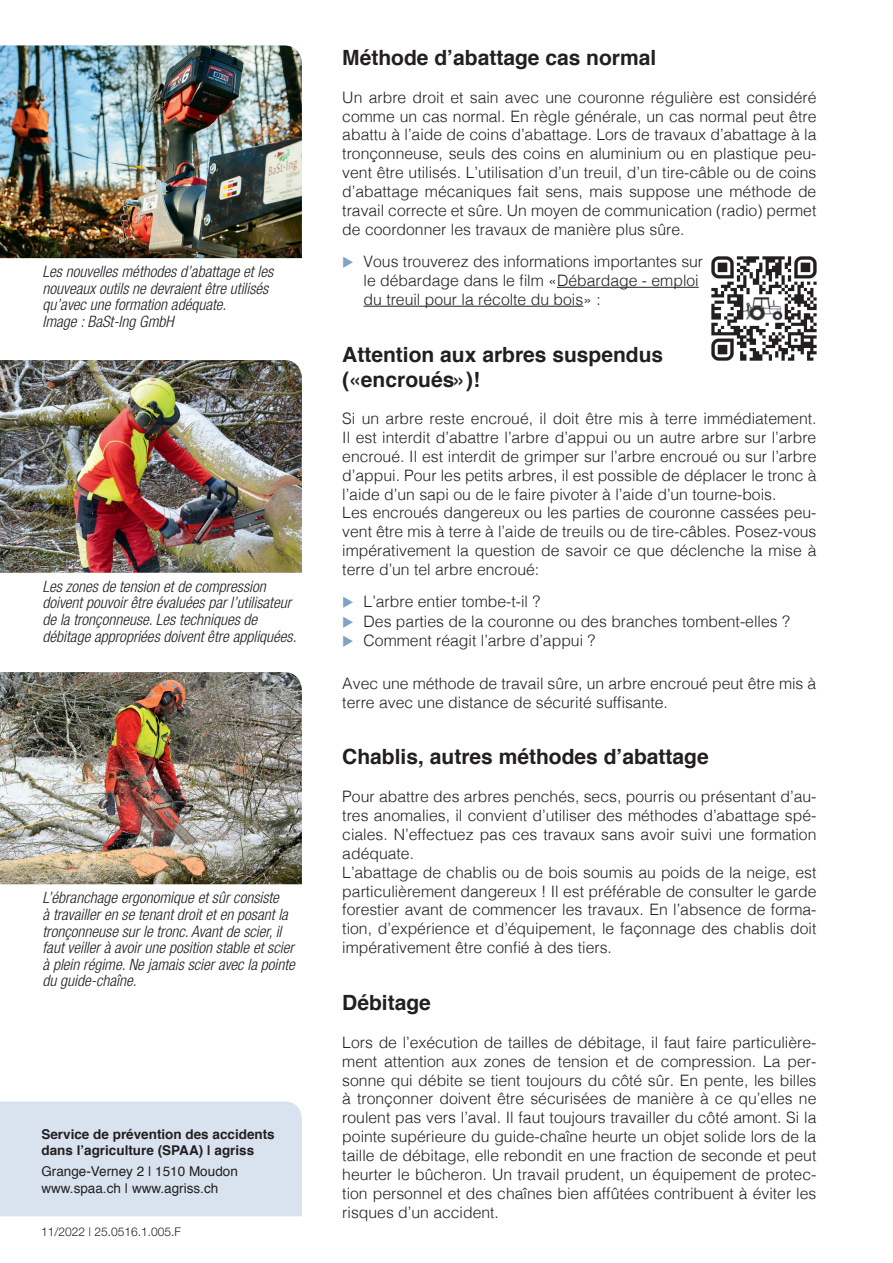
<style>
.page{position:relative;width:893px;height:1263px;background:#fff}
.page>*{position:absolute;margin:0;border:0;box-sizing:border-box;transform-origin:0 0}
.t1{font:700 21px/25.2px "Helvetica";color:#231f20}
.t2{font:300 15.75px/18.9px "Helvetica";color:#231f20}
.t3{font:italic 300 condensed 15.75px/16.5px "Helvetica Neue";color:#231f20}
.t4{font:700 13.5px/16.5px "Helvetica";color:#231f20}
.t5{font:13.5px/16.5px "Helvetica";color:#231f20}
.t6{font:300 12px "Helvetica Neue";color:#231f20}
.s1{color:#7fa2c5}
</style>
<div class="page">
<hr style="left:557px;top:287px;width:142px;height:1px;background:#231f20">
<hr style="left:364px;top:306px;width:219px;height:1px;background:#231f20">
<div style="left:0;top:1101px;width:302px;height:115px;background:#d9e3ef"></div>
<img style="left:0;top:45px;width:302px;height:213px">
<img style="left:0;top:360px;width:302px;height:213px">
<img style="left:0;top:672px;width:302px;height:212px">
<img style="left:711px;top:256px;width:106px;height:105px">
<p class="t3" style="left:43px;top:263px;width:232px">Les nouvelles méthodes d’abattage et les nouveaux outils ne devraient être utilisés qu’avec une formation adéquate.<br>Image : BaSt-Ing GmbH</p>
<p class="t3" style="left:43px;top:578px;width:256px">Les zones de tension et de compression doivent pouvoir être évaluées par l’utilisateur de la tronçonneuse. Les techniques de débitage appropriées doivent être appliquées.</p>
<p class="t3" style="left:43px;top:889px;width:254px">L’ébranchage ergonomique et sûr consiste<br>à travailler en se tenant droit et en posant la tronçonneuse sur le tronc. Avant de scier, il faut veiller à avoir une position stable et scier à plein régime. Ne jamais scier avec la pointe du guide-chaîne.</p>
<p class="t4" style="left:41px;top:1126px;width:235px">Service de prévention des accidents dans l’agriculture (SPAA) | agriss</p>
<p class="t5" style="left:41px;top:1163px;width:198px">Grange-Verney 2 | 1510 Moudon www.spaa.ch | www.agriss.ch</p>
<p class="t6" style="left:41px;top:1224px;width:141px">11/2022 | 25.0516.1.005.F</p>
<h1 class="t1" style="left:342px;top:45px;width:315px">Méthode d’abattage cas normal</h1>
<p class="t2" style="left:342px;top:86px;width:476px;text-align:justify">Un arbre droit et sain avec une couronne régulière est considéré comme un cas normal. En règle générale, un cas normal peut être abattu à l’aide de coins d’abattage. Lors de travaux d’abattage à la tronçonneuse, seuls des coins en aluminium ou en plastique peu&shy;vent être utilisés. L’utilisation d’un treuil, d’un tire-câble ou de coins d’abattage mécaniques fait sens, mais suppose une méthode de travail correcte et sûre. Un moyen de communication (radio) permet de coordonner les travaux de manière plus sûre.</p>
<p class="t2" style="left:364px;top:251px;width:341px;text-indent:-21px"><span class="s1">◆</span> Vous trouverez des informations importantes sur le débardage dans le film «Débardage - emploi du treuil pour la récolte du bois» :</p>
<h1 class="t1" style="left:342px;top:342px;width:322px">Attention aux arbres suspendus («encroués»)!</h1>
<p class="t2" style="left:342px;top:408px;width:476px">Si un arbre reste encroué, il doit être mis à terre immédiatement.<br>Il est interdit d’abattre l’arbre d’appui ou un autre arbre sur l’arbre encroué. Il est interdit de grimper sur l’arbre encroué ou sur l’arbre d’appui. Pour les petits arbres, il est possible de déplacer le tronc à l’aide d’un sapi ou de le faire pivoter à l’aide d’un tourne-bois.<br>Les encroués dangereux ou les parties de couronne cassées peu&shy;vent être mis à terre à l’aide de treuils ou de tire-câbles. Posez-vous impérativement la question de savoir ce que déclenche la mise à terre d’un tel arbre encroué:</p>
<p class="t2" style="left:342px;top:591px;width:200px"><span class="s1">◆</span> L’arbre entier tombe-t-il ?</p>
<p class="t2" style="left:342px;top:611px;width:449px"><span class="s1">◆</span> Des parties de la couronne ou des branches tombent-elles ?</p>
<p class="t2" style="left:342px;top:630px;width:255px"><span class="s1">◆</span> Comment réagit l’arbre d’appui ?</p>
<p class="t2" style="left:342px;top:672px;width:476px">Avec une méthode de travail sûre, un arbre encroué peut être mis à terre avec une distance de sécurité suffisante.</p>
<h1 class="t1" style="left:342px;top:744px;width:368px">Chablis, autres méthodes d’abattage</h1>
<p class="t2" style="left:342px;top:786px;width:476px">Pour abattre des arbres penchés, secs, pourris ou présentant d’au&shy;tres anomalies, il convient d’utiliser des méthodes d’abattage spé&shy;ciales. N’effectuez pas ces travaux sans avoir suivi une formation adéquate.<br>L’abattage de chablis ou de bois soumis au poids de la neige, est particulièrement dangereux ! Il est préférable de consulter le garde forestier avant de commencer les travaux. En l’absence de forma&shy;tion, d’expérience et d’équipement, le façonnage des chablis doit impérativement être confié à des tiers.</p>
<h1 class="t1" style="left:342px;top:990px;width:90px">Débitage</h1>
<p class="t2" style="left:342px;top:1031px;width:476px;text-align:justify">Lors de l’exécution de tailles de débitage, il faut faire particulière&shy;ment attention aux zones de tension et de compression. La per&shy;sonne qui débite se tient toujours du côté sûr. En pente, les billes à tronçonner doivent être sécurisées de manière à ce qu’elles ne roulent pas vers l’aval. Il faut toujours travailler du côté amont. Si la pointe supérieure du guide-chaîne heurte un objet solide lors de la taille de débitage, elle rebondit en une fraction de seconde et peut heurter le bûcheron. Un travail prudent, un équipement de protec&shy;tion personnel et des chaînes bien affûtées contribuent à éviter les risques d’un accident.</p>
</div>
